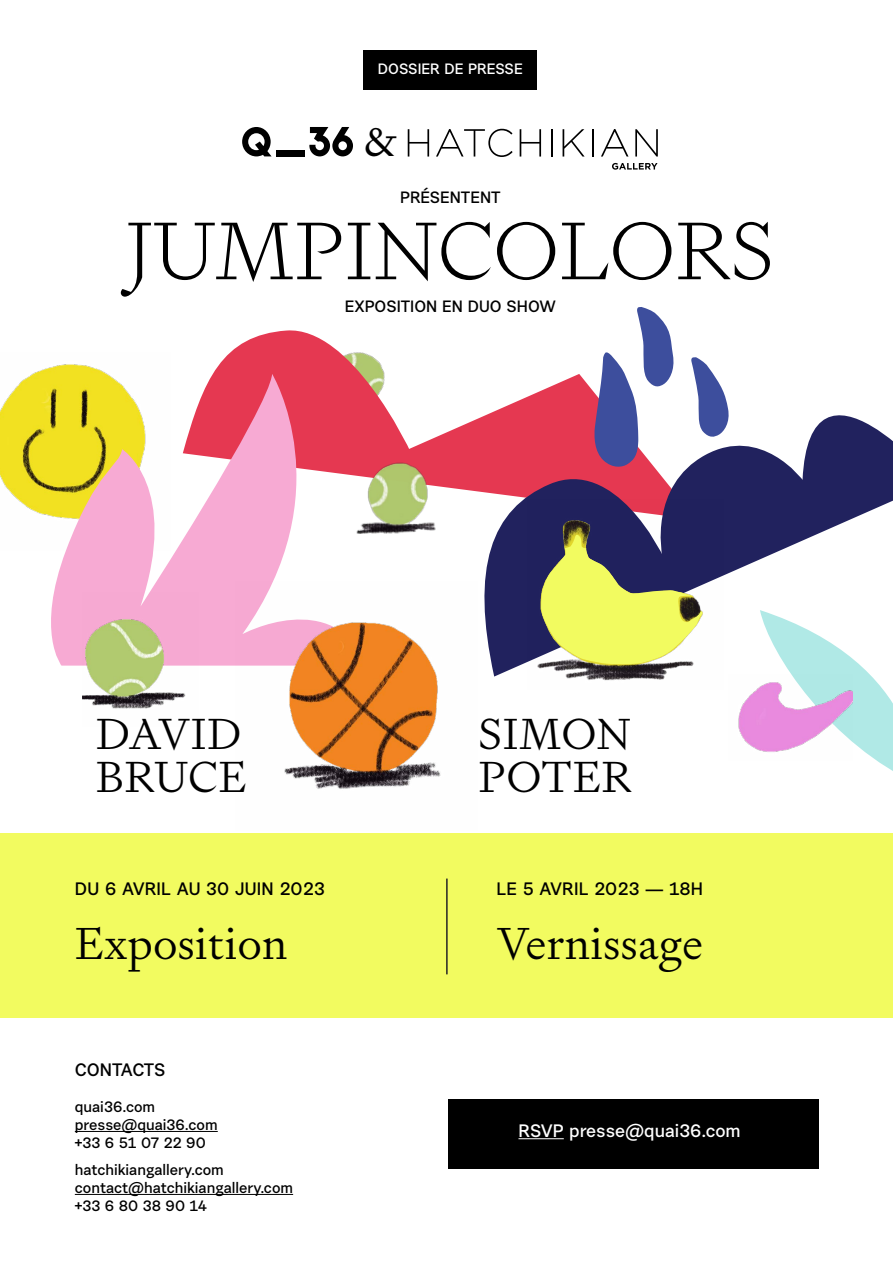
<style>
.page{position:relative;width:893px;height:1263px;background:#fff}
.page>*{position:absolute;margin:0;border:0;box-sizing:border-box;transform-origin:0 0}
.t1{font:200 81.9px "Signifier";color:#000}
.t2{font:300 45px "Signifier";letter-spacing:.01em;color:#000}
.t3{font:300 43.65px/43.7px "Signifier";letter-spacing:.01em;color:#000}
.t4{font:40.2px "Signifier";color:#000}
.t5{font:700 18px "Urban Grotesk Li Se";letter-spacing:.005em;color:#000}
.t6{font:700 18px "Urban Grotesk Li Se";color:#fff}
.t7{font:700 16.35px "Urban Grotesk Li Se";color:#000}
.t8{font:700 15px/18px "Urban Grotesk Li Se";color:#000}
.t9{font:700 15px "Urban Grotesk Li Se";color:#fff}
</style>
<div class="page">
<div style="left:0;top:833px;width:893px;height:185px;background:#f2fb60"></div>
<svg style="left:242px;top:127px;width:29px;height:29px"></svg>
<div style="left:276px;top:150px;width:29px;height:6px;background:#000"></div>
<svg style="left:309px;top:127px;width:44px;height:29px"></svg>
<svg style="left:436px;top:129px;width:77px;height:28px"></svg>
<svg style="left:520px;top:129px;width:21px;height:28px"></svg>
<svg style="left:408px;top:129px;width:21px;height:28px"></svg>
<hr style="left:551px;top:129px;width:2px;height:28px;background:#000">
<svg style="left:601px;top:129px;width:27px;height:28px"></svg>
<svg style="left:635px;top:129px;width:23px;height:28px"></svg>
<svg style="left:563px;top:129px;width:22px;height:28px"></svg>
<hr style="left:592px;top:129px;width:2px;height:28px;background:#000">
<svg style="left:612px;top:163px;width:45px;height:7px"></svg>
<hr style="left:446px;top:878px;width:2px;height:96px;background:#242424">
<svg style="left:853px;top:676px;width:40px;height:95px"></svg>
<svg style="left:213px;top:330px;width:257px;height:107px"></svg>
<img style="left:738px;top:676px;width:115px;height:76px">
<img style="left:0;top:364px;width:107px;height:148px">
<svg style="left:470px;top:374px;width:423px;height:302px"></svg>
<img style="left:527px;top:500px;width:196px;height:181px">
<svg style="left:35px;top:374px;width:333px;height:292px"></svg>
<img style="left:236px;top:582px;width:242px;height:207px">
<img style="left:83px;top:592px;width:116px;height:117px">
<svg style="left:539px;top:533px;width:165px;height:132px;background:#a3a768"></svg>
<img style="left:340px;top:437px;width:132px;height:119px">
<svg style="left:594px;top:307px;width:82px;height:162px"></svg>
<svg style="left:690px;top:357px;width:41px;height:81px"></svg>
<div style="left:363px;top:50px;width:174px;height:40px;background:#000"></div>
<hr style="left:75px;top:1131px;width:143px;height:1px;background:#000">
<hr style="left:75px;top:1194px;width:218px;height:1px;background:#000">
<div style="left:448px;top:1099px;width:370px;height:69px;background:#000"></div>
<hr style="left:518px;top:1138px;width:46px;height:1px;background:#fff">
<p class="t9" style="left:378px;top:60px;width:147px">DOSSIER DE PRESSE</p>
<h3 class="t4" style="left:364px;top:117px;width:35px">&amp;</h3>
<p class="t7" style="left:400px;top:187px;width:102px">PRÉSENTENT</p>
<h1 class="t1" style="left:126px;top:199px;width:651px">JUMPINCOLORS</h1>
<p class="t7" style="left:345px;top:296px;width:213px">EXPOSITION EN DUO SHOW</p>
<h3 class="t3" style="left:96px;top:712px;width:152px">DAVID<br>BRUCE</h3>
<h3 class="t3" style="left:479px;top:712px;width:155px">SIMON<br>POTER</h3>
<p class="t5" style="left:75px;top:877px;width:251px">DU 6 AVRIL AU 30 JUIN 2023</p>
<h2 class="t2" style="left:75px;top:915px;width:214px">Exposition</h2>
<p class="t5" style="left:75px;top:1058px;width:92px">CONTACTS</p>
<p class="t8" style="left:75px;top:1097px;width:144px">quai36.com presse@quai36.com +33 6 51 07 22 90</p>
<p class="t8" style="left:75px;top:1160px;width:220px">hatchikiangallery.com contact@hatchikiangallery.com +33 6 80 38 90 14</p>
<p class="t5" style="left:496px;top:877px;width:208px">LE 5 AVRIL 2023 — 18H</p>
<h2 class="t2" style="left:496px;top:915px;width:208px">Vernissage</h2>
<p class="t6" style="left:518px;top:1119px;width:224px">RSVP presse@quai36.com</p>
</div>
